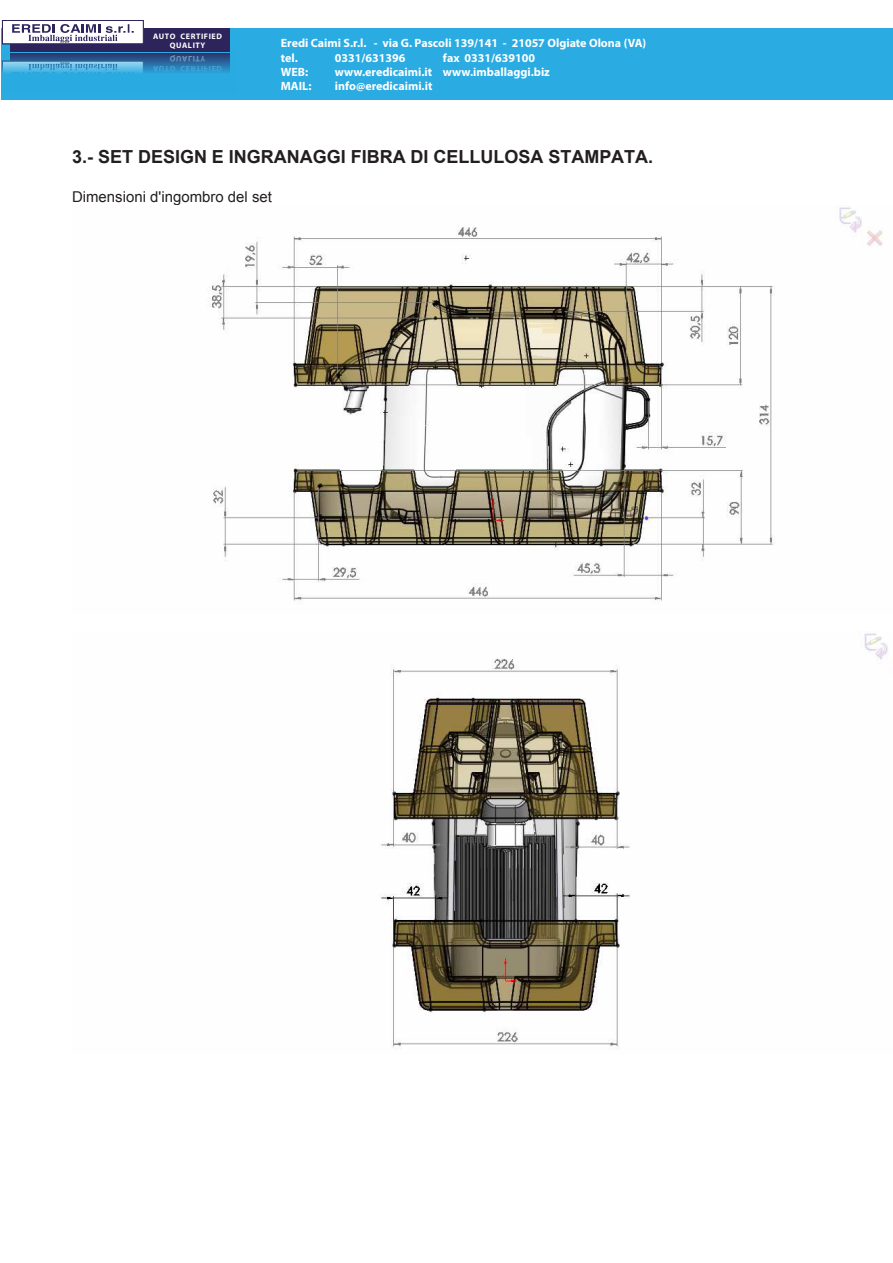
<style>
.page{position:relative;width:893px;height:1263px;background:#fff}
.page>*{position:absolute;margin:0;border:0;box-sizing:border-box;transform-origin:0 0}
.t1{font:700 18px "Arial";color:#231f20}
.t2{font:15px "Arial";color:#231f20}
.t3{font:700 12px/14.4px "Myriad Pro";color:#fff}
.t4{font:700 7.95px/9.6px "Myriad Pro";letter-spacing:.075em;color:#fff;text-align:center}
</style>
<div class="page">
<div style="left:1px;top:28px;width:891px;height:72px;background:#2aabe2"></div>
<div style="left:11px;top:29px;width:219px;height:23px;background:#2d245c"></div>
<div style="left:2px;top:20px;width:142px;height:24px;background:#fff;border:1px solid #2d245c"></div>
<svg style="left:12px;top:24px;width:122px;height:19px"></svg>
<svg style="left:2px;top:51px;width:228px;height:22px"></svg>
<img style="left:207px;top:205px;width:676px;height:396px">
<img style="left:379px;top:631px;width:509px;height:419px">
<svg style="left:153px;top:56px;width:69px;height:16px"></svg>
<p class="t4" style="left:153px;top:31px;width:70px">AUTO CERTIFIED<br>QUALITY</p>
<p class="t3" style="left:281px;top:35px;width:367px">Eredi Caimi S.r.l. - via G. Pascoli 139/141 - 21057 Olgiate Olona (VA) tel.</p>
<p class="t3" style="left:335px;top:50px;width:72px">0331/631396</p>
<p class="t3" style="left:443px;top:50px;width:94px">fax 0331/639100</p>
<p class="t3" style="left:281px;top:64px;width:29px">WEB:</p>
<p class="t3" style="left:335px;top:64px;width:216px">www.eredicaimi.it www.imballaggi.biz</p>
<p class="t3" style="left:281px;top:79px;width:32px">MAIL:</p>
<p class="t3" style="left:335px;top:79px;width:99px">info@eredicaimi.it</p>
<h1 class="t1" style="left:72px;top:145px;width:582px">3.- SET DESIGN E INGRANAGGI FIBRA DI CELLULOSA STAMPATA.</h1>
<p class="t2" style="left:72px;top:187px;width:201px">Dimensioni d'ingombro del set</p>
</div>
